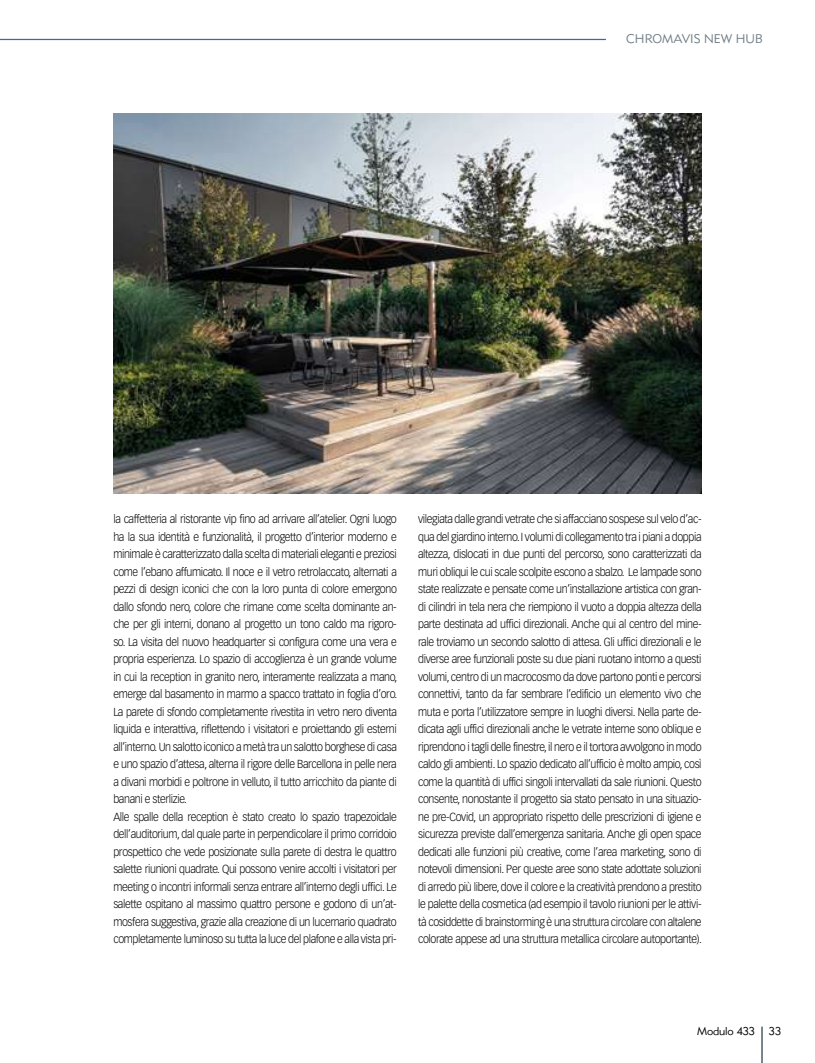
<style>
.page{position:relative;width:815px;height:1063px;background:#fff}
.page>*{position:absolute;margin:0;border:0;box-sizing:border-box;transform-origin:0 0}
.t1{font:12.5px "Metro Lite Two";color:#717e86}
.t2{font:300 11.5px/17.5px "Vectora LT Std";letter-spacing:-.035em;color:#000;text-align:justify;scale:.92 1}
.t3{font:11.25px "Metro Lite Two";letter-spacing:-.015em;color:#000}
</style>
<div class="page">
<hr style="left:761px;top:1027px;width:2px;height:36px;background:#717e86">
<hr style="left:0;top:39px;width:606px;height:1px;background:#4762ab">
<img style="left:113px;top:113px;width:589px;height:380px">
<p class="t1" style="left:626px;top:31px;width:138px">CHROMAVIS NEW HUB</p>
<p class="t2" style="left:113px;top:511px;width:310px;text-align:left">la caffetteria al ristorante vip fino ad arrivare all’atelier. Ogni luogo ha la sua identità e funzionalità, il progetto d’interior moderno e minimale è caratterizzato dalla scelta di materiali eleganti e preziosi come l’ebano affumicato. Il noce e il vetro retrolaccato, alternati a pezzi di design iconici che con la loro punta di colore emergono dallo sfondo nero, colore che rimane come scelta dominante an&shy;che per gli interni, donano al progetto un tono caldo ma rigoro&shy;so. La visita del nuovo headquarter si configura come una vera e propria esperienza. Lo spazio di accoglienza è un grande volume in cui la reception in granito nero, interamente realizzata a mano, emerge dal basamento in marmo a spacco trattato in foglia d’oro.<br>La parete di sfondo completamente rivestita in vetro nero diventa liquida e interattiva, riflettendo i visitatori e proiettando gli esterni all’interno. Un salotto iconico a metà tra un salotto borghese di casa e uno spazio d’attesa, alterna il rigore delle Barcellona in pelle nera a divani morbidi e poltrone in velluto, il tutto arricchito da piante di banani e sterlizie.<br>Alle spalle della reception è stato creato lo spazio trapezoidale dell’auditorium, dal quale parte in perpendicolare il primo corridoio prospettico che vede posizionate sulla parete di destra le quattro salette riunioni quadrate. Qui possono venire accolti i visitatori per meeting o incontri informali senza entrare all’interno degli uffici. Le salette ospitano al massimo quattro persone e godono di un’at&shy;mosfera suggestiva, grazie alla creazione di un lucernario quadrato completamente luminoso su tutta la luce del plafone e alla vista pri-</p>
<p class="t2" style="left:418px;top:511px;width:310px">vilegiata dalle grandi vetrate che si affacciano sospese sul velo d’ac&shy;qua del giardino interno. I volumi di collegamento tra i piani a doppia altezza, dislocati in due punti del percorso, sono caratterizzati da muri obliqui le cui scale scolpite escono a sbalzo. Le lampade sono state realizzate e pensate come un’installazione artistica con gran&shy;di cilindri in tela nera che riempiono il vuoto a doppia altezza della parte destinata ad uffici direzionali. Anche qui al centro del mine&shy;rale troviamo un secondo salotto di attesa. Gli uffici direzionali e le diverse aree funzionali poste su due piani ruotano intorno a questi volumi, centro di un macrocosmo da dove partono ponti e percorsi connettivi, tanto da far sembrare l’edificio un elemento vivo che muta e porta l’utilizzatore sempre in luoghi diversi. Nella parte de&shy;dicata agli uffici direzionali anche le vetrate interne sono oblique e riprendono i tagli delle finestre, il nero e il tortora avvolgono in modo caldo gli ambienti. Lo spazio dedicato all’ufficio è molto ampio, così come la quantità di uffici singoli intervallati da sale riunioni. Questo consente, nonostante il progetto sia stato pensato in una situazio&shy;ne pre-Covid, un appropriato rispetto delle prescrizioni di igiene e sicurezza previste dall’emergenza sanitaria. Anche gli open space dedicati alle funzioni più creative, come l’area marketing, sono di notevoli dimensioni. Per queste aree sono state adottate soluzioni di arredo più libere, dove il colore e la creatività prendono a prestito le palette della cosmetica (ad esempio il tavolo riunioni per le attivi&shy;tà cosiddette di brainstorming è una struttura circolare con altalene colorate appese ad una struttura metallica circolare autoportante).</p>
<p class="t3" style="left:697px;top:1025px;width:86px">Modulo 433 33</p>
</div>
